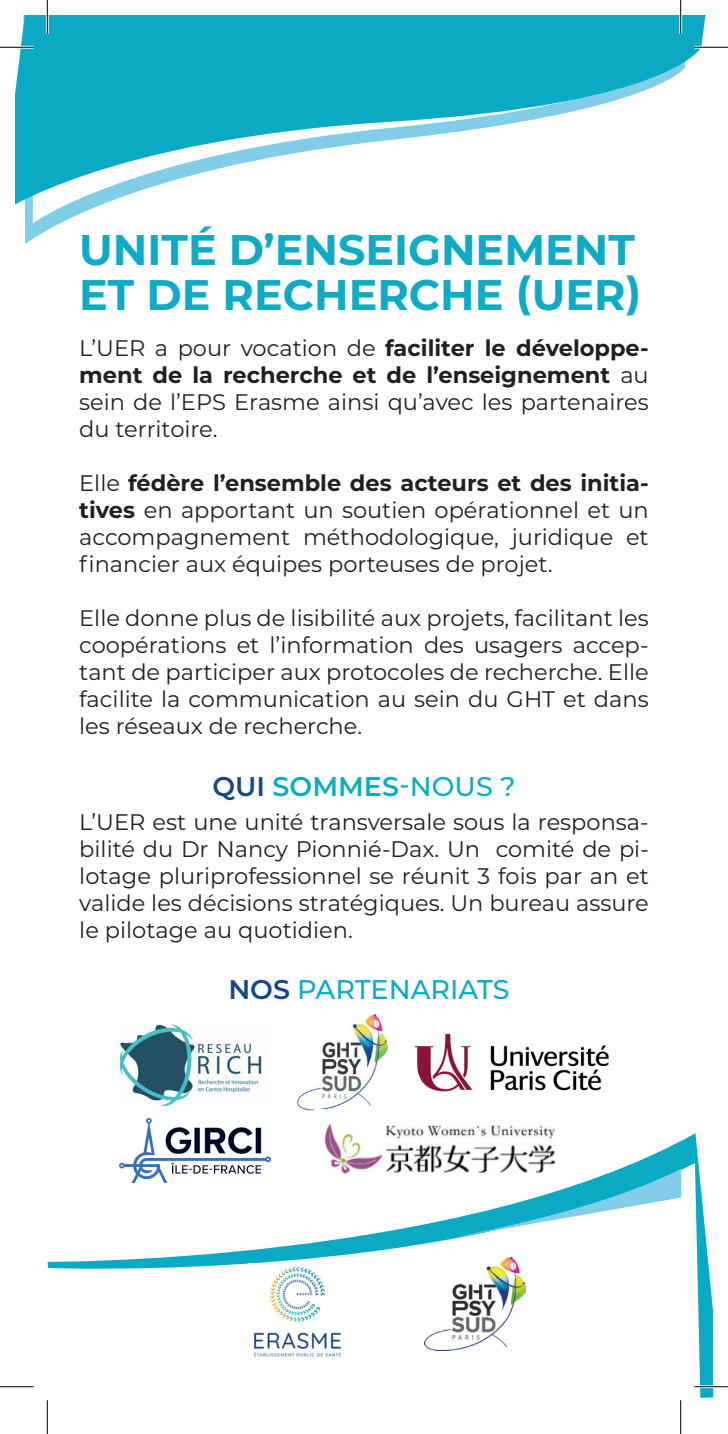
<style>
.page{position:relative;width:728px;height:1434px;background:#fff}
.page>*{position:absolute;margin:0;border:0;box-sizing:border-box;transform-origin:0 0}
.t1{font:700 42.75px/45px "Montserrat";color:#0dabc5}
.t2{font:600 27px "Montserrat";color:#0dabc5}
.t3{font:500 27px "Montserrat";color:#0dabc5}
.t4{font:22.5px/27px "Montserrat";color:#231f20;text-align:justify}
.s1{font-weight:700}
.s2{color:#174786}
.s3{font-weight:500}
.s4{font-weight:600;color:#174786}
</style>
<div class="page">
<svg style="left:270px;top:1133px;width:442px;height:265px"></svg>
<svg style="left:47px;top:1163px;width:653px;height:256px"></svg>
<svg style="left:409px;top:1168px;width:272px;height:77px"></svg>
<svg style="left:15px;top:15px;width:691px;height:198px;fill:#0baac4"></svg>
<img style="left:249px;top:1263px;width:97px;height:97px">
<img style="left:424px;top:1257px;width:101px;height:94px">
<img style="left:119px;top:1024px;width:143px;height:83px">
<img style="left:297px;top:1013px;width:92px;height:98px">
<img style="left:415px;top:1033px;width:194px;height:59px">
<img style="left:314px;top:1109px;width:250px;height:75px">
<img style="left:119px;top:1118px;width:151px;height:65px">
<hr style="left:0;top:46px;width:34px;height:3px;background:#fff">
<hr style="left:694px;top:46px;width:33px;height:3px;background:#fff">
<hr style="left:694px;top:1385px;width:33px;height:3px;background:#fff">
<hr style="left:46px;top:0;width:3px;height:34px;background:#fff">
<hr style="left:46px;top:1400px;width:3px;height:34px;background:#fff">
<hr style="left:679px;top:0;width:2px;height:34px;background:#fff">
<hr style="left:679px;top:1400px;width:2px;height:34px;background:#fff">
<hr style="left:0;top:47px;width:34px;height:1px;background:#000">
<hr style="left:694px;top:47px;width:33px;height:1px;background:#000">
<hr style="left:0;top:1386px;width:34px;height:1px;background:#000">
<hr style="left:694px;top:1386px;width:33px;height:1px;background:#000">
<hr style="left:47px;top:0;width:1px;height:34px;background:#000">
<hr style="left:47px;top:1400px;width:1px;height:34px;background:#000">
<hr style="left:680px;top:0;width:1px;height:34px;background:#000">
<hr style="left:680px;top:1400px;width:1px;height:34px;background:#000">
<h1 class="t1" style="left:79px;top:225px;width:564px">UNITÉ D’ENSEIGNEMENT<br>ET DE RECHERCHE (UER)</h1>
<p class="t4" style="left:79px;top:334px;width:571px">L’UER a pour vocation de <span class="s1">faciliter le développe&shy;ment de la recherche et de l’enseignement</span> au sein de l’EPS Erasme ainsi qu’avec les partenaires du territoire.</p>
<p class="t4" style="left:79px;top:469px;width:571px">Elle <span class="s1">fédère l’ensemble des acteurs et des initia&shy;tives</span> en apportant un soutien opérationnel et un accompagnement méthodologique, juridique et financier aux équipes porteuses de projet.</p>
<p class="t4" style="left:79px;top:604px;width:570px">Elle donne plus de lisibilité aux projets, facilitant les coopérations et l’information des usagers accep&shy;tant de participer aux protocoles de recherche. Elle facilite la communication au sein du GHT et dans les réseaux de recherche.</p>
<p class="t2" style="left:212px;top:767px;width:304px"><span class="s2">QUI</span> SOMMES<span class="s3">-NOUS ?</span></p>
<p class="t4" style="left:79px;top:808px;width:571px">L’UER est une unité transversale sous la responsa&shy;bilité du Dr Nancy Pionnié-Dax. Un comité de pi&shy;lotage pluriprofessionnel se réunit 3 fois par an et valide les décisions stratégiques. Un bureau assure le pilotage au quotidien.</p>
<p class="t3" style="left:228px;top:970px;width:283px"><span class="s4">NOS</span> PARTENARIATS</p>
</div>
